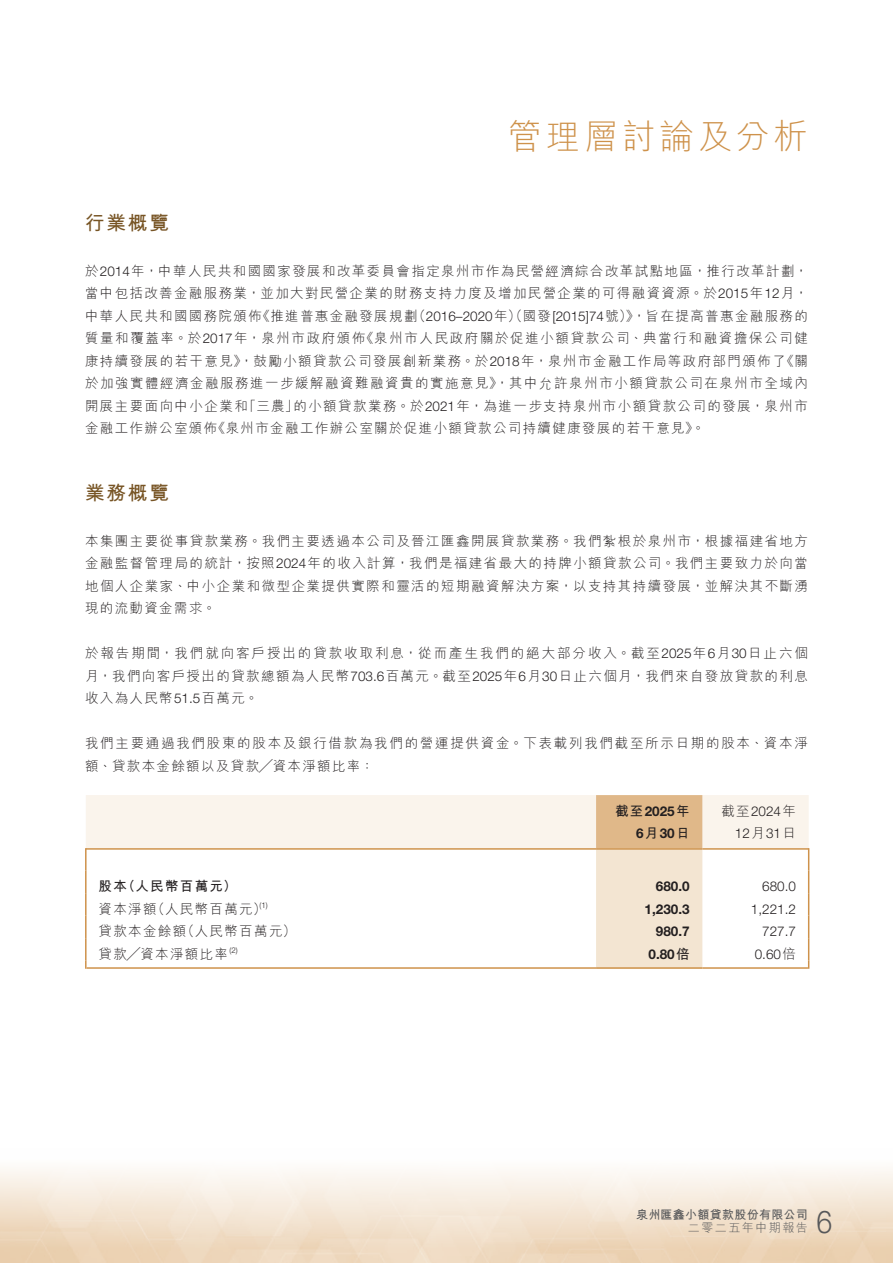
<style>
.page{position:relative;width:893px;height:1263px;background:#fff}
.page>*{position:absolute;margin:0;border:0;box-sizing:border-box;transform-origin:0 0}
.t1{font:300 34.5px "M Hei HK";letter-spacing:.1em;color:#ce924b}
.t2{font:300 31.5px "Helvetica Neue LT Std";color:#57585a;scale:.9 1}
.t3{font:700 19.5px "M Hei HK";letter-spacing:.1em;color:#775424}
.t4{font:300 13.5px/22.5px "M Hei HK";letter-spacing:.105em;color:#231f20;text-align:justify}
.t5{font:300 13.5px/22.5px "M Hei HK";letter-spacing:.125em;color:#231f20}
.t6{font:300 13.5px/22.5px "Helvetica Neue LT Std";color:#231f20;text-align:right}
.t7{font:700 13.5px/22.5px "Helvetica Neue LT Std";color:#231f20;text-align:right}
.t8{font:700 13.5px "M Hei HK";letter-spacing:.1em;color:#231f20}
.t9{font:700 12px "M Hei HK";letter-spacing:.025em;color:#57585a}
.t10{font:300 12px "M Hei HK";letter-spacing:.125em;color:#57585a}
.t11{font:300 7.8px "Helvetica Neue LT Std";color:#231f20}
.s1{font-family:"Helvetica Neue LT Std"}
.s2{font-family:"M Hei HK"}
.s3{font-family:"M Hei HK";font-size:13.5px}
</style>
<div class="page">
<svg style="left:85px;top:795px;width:724px;height:174px"></svg>
<hr style="left:86px;top:848px;width:510px;height:2px;background:#ce924b">
<hr style="left:596px;top:848px;width:106px;height:2px;background:#ce924b">
<hr style="left:702px;top:848px;width:107px;height:2px;background:#ce924b">
<hr style="left:87px;top:967px;width:509px;height:2px;background:#ce924b">
<hr style="left:596px;top:967px;width:106px;height:2px;background:#ce924b">
<hr style="left:702px;top:967px;width:106px;height:2px;background:#ce924b">
<h1 class="t1" style="left:508px;top:119px;width:302px">管理層討論及分析</h1>
<h3 class="t3" style="left:85px;top:209px;width:85px">行業概覽</h3>
<p class="t4" style="left:85px;top:259px;width:724px;text-align:right">於<span class="s1">2014</span>年，中華人民共和國國家發展和改革委員會指定泉州市作為民營經濟綜合改革試點地區，推行改革計劃，當中包括改善金融服務業，並加大對民營企業的財務支持力度及增加民營企業的可得融資資源。於<span class="s1">2015</span>年<span class="s1">12</span>月，，旨在提高普惠金融服務的</p>
<p class="t6" style="left:412px;top:304px;width:228px"><span class="s2">（</span>2016–2020<span class="s2">年）（國發</span>[2015]74<span class="s2">號）》</span></p>
<p class="t4" style="left:85px;top:304px;width:178px">中華人民共和國國務院頒佈</p>
<p class="t4" style="left:257px;top:304px;width:162px">《推進普惠金融發展規劃</p>
<p class="t4" style="left:360px;top:327px;width:449px">《泉州市人民政府關於促進小額貸款公司、典當行和融資擔保公司健</p>
<p class="t4" style="left:85px;top:327px;width:282px">質量和覆蓋率。於<span class="s1">2017</span>年，泉州市政府頒佈</p>
<p class="t4" style="left:85px;top:349px;width:702px">康持續發展的若干意見，》鼓勵小額貸款公司發展創新業務。於<span class="s1">2018</span>年，泉州市金融工作局等政府部門頒佈了</p>
<p class="t4" style="left:85px;top:372px;width:724px">於加強實體經濟金融服務進一步緩解融資難融資貴的實施意見，》其中允許泉州市小額貸款公司在泉州市全域內</p>
<p class="t4" style="left:293px;top:394px;width:516px">的小額貸款業務。於<span class="s1">2021</span>年，為進一步支持泉州市小額貸款公司的發展，泉州市</p>
<p class="t4" style="left:781px;top:349px;width:29px">《關</p>
<p class="t4" style="left:212px;top:394px;width:494px;text-indent:-127px">開展主要面向中小企業和<br>《泉州市金融工作辦公室關於促進小額貸款公司持續健康發展的若干意見。《</p>
<p class="t4" style="left:243px;top:394px;width:57px">「三農」</p>
<p class="t4" style="left:85px;top:417px;width:134px">金融工作辦公室頒佈</p>
<h3 class="t3" style="left:85px;top:479px;width:85px">業務概覽</h3>
<p class="t4" style="left:85px;top:529px;width:725px">本集團主要從事貸款業務。我們主要透過本公司及晉江匯鑫開展貸款業務。我們紮根於泉州市，根據福建省地方金融監督管理局的統計，按照<span class="s1">2024</span>年的收入計算，我們是福建省最大的持牌小額貸款公司。我們主要致力於向當地個人企業家、中小企業和微型企業提供實際和靈活的短期融資解決方案，以支持其持續發展，並解決其不斷湧現的流動資金需求。</p>
<p class="t4" style="left:85px;top:642px;width:724px">於報告期間，我們就向客戶授出的貸款收取利息，從而產生我們的絕大部分收入。截至<span class="s1">2025</span>年<span class="s1">6</span>月<span class="s1">30</span>日止六個月，我們向客戶授出的貸款總額為人民幣<span class="s1">703.6</span>百萬元。截至<span class="s1">2025</span>年<span class="s1">6</span>月<span class="s1">30</span>日止六個月，我們來自發放貸款的利息收入為人民幣<span class="s1">51.5</span>百萬元。</p>
<p class="t5" style="left:85px;top:732px;width:724px">我們主要通過我們股東的股本及銀行借款為我們的營運提供資金。下表載列我們截至所示日期的股本、資本淨額、貸款本金餘額以及貸款╱資本淨額比率：</p>
<p class="t7" style="left:615px;top:799px;width:76px"><span class="s2">截至</span>2025<span class="s2">年<br></span>6<span class="s2">月</span>30<span class="s2">日</span></p>
<p class="t6" style="left:721px;top:799px;width:76px"><span class="s2">截至</span>2024<span class="s2">年<br></span>12<span class="s2">月</span>31<span class="s2">日</span></p>
<p class="t8" style="left:122px;top:877px;width:116px">（人民幣百萬元(</p>
<p class="t8" style="left:99px;top:877px;width:30px">股本</p>
<p class="t7" style="left:656px;top:875px;width:35px">680.0</p>
<p class="t6" style="left:762px;top:875px;width:35px">680.0</p>
<p class="t11" style="left:253px;top:900px;width:16px">(1)<span class="s3">(</span></p>
<p class="t4" style="left:152px;top:897px;width:103px">（人民幣百萬元</p>
<p class="t4" style="left:99px;top:897px;width:60px">資本淨額</p>
<p class="t7" style="left:645px;top:897px;width:47px">1,230.3</p>
<p class="t6" style="left:751px;top:898px;width:47px">1,221.2</p>
<p class="t4" style="left:99px;top:920px;width:89px">貸款本金餘額</p>
<p class="t4" style="left:181px;top:920px;width:116px">（人民幣百萬元(</p>
<p class="t7" style="left:656px;top:920px;width:35px">980.7</p>
<p class="t6" style="left:762px;top:920px;width:35px">727.7</p>
<p class="t4" style="left:99px;top:942px;width:131px">貸款╱資本淨額比率</p>
<p class="t11" style="left:229px;top:945px;width:10px">)2(</p>
<p class="t7" style="left:648px;top:942px;width:43px">0.80<span class="s2">倍</span></p>
<p class="t6" style="left:755px;top:943px;width:43px">0.60<span class="s2">倍</span></p>
<p class="t9" style="left:636px;top:1205px;width:173px">泉州匯鑫小額貸款股份有限公司</p>
<p class="t10" style="left:688px;top:1221px;width:121px">二零二五年中期報告</p>
<h2 class="t2" style="left:816px;top:1203px;width:19px">6</h2>
</div>
